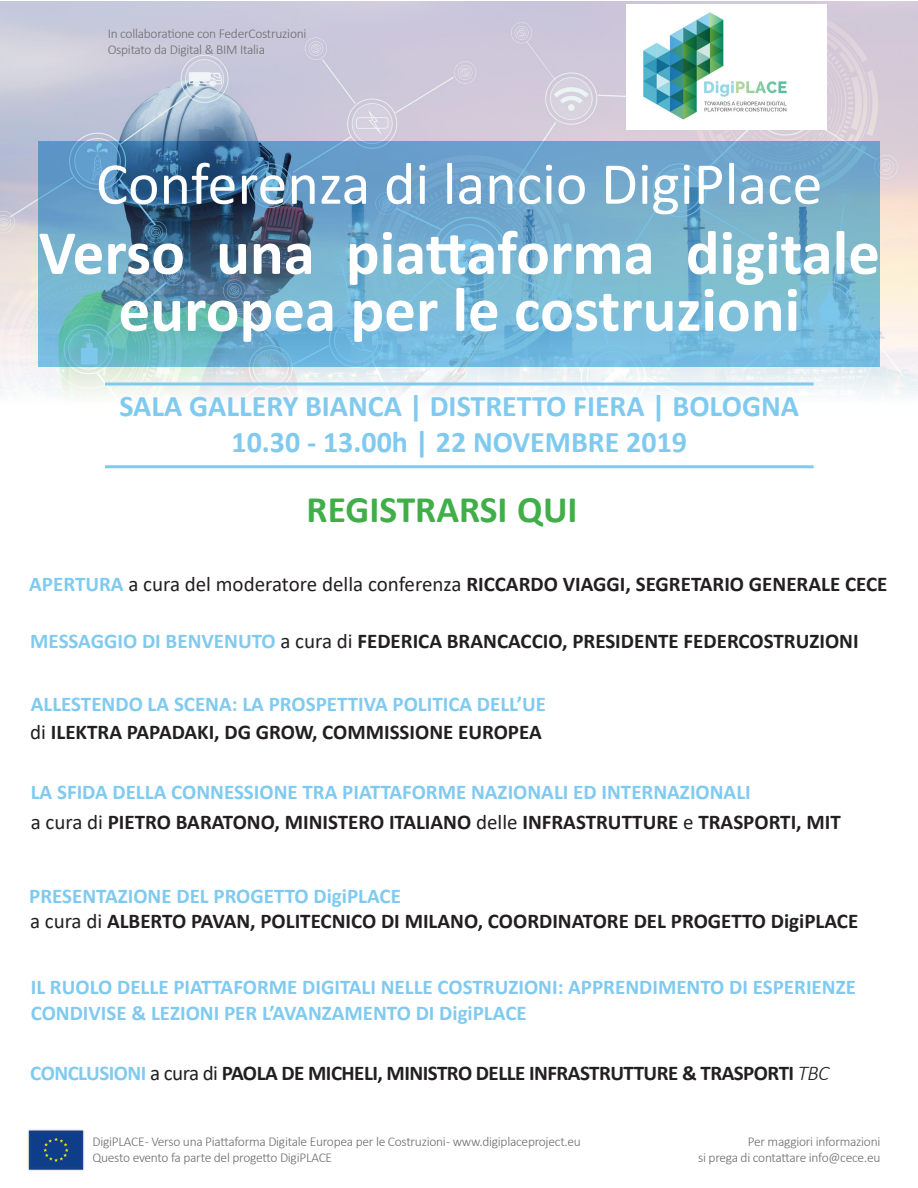
<style>
.page{position:relative;width:918px;height:1188px;background:#fff}
.page>*{position:absolute;margin:0;border:0;box-sizing:border-box;transform-origin:0 0}
.t1{font:700 63px/57px "Calibri";color:#fff;text-align:center}
.t2{font:60px "Calibri";color:#fff}
.t3{font:700 37.5px "Calibri";color:#40ae49}
.t4{font:700 30px "Calibri";color:#80caf0}
.t5{font:700 21px "Calibri";color:#231f20}
.t6{font:700 21px/25.5px "Calibri";color:#80caf0}
.t7{font:700 21px "Calibri";letter-spacing:-.025em;color:#231f20}
.t8{font:300 13.5px/16.2px "Calibri";letter-spacing:-.02em;color:#6c6d70;text-align:right}
.s1{color:#80caf0}
.s2{font-weight:400}
.s3{font-weight:300;font-style:italic}
</style>
<div class="page">
<img style="left:0;top:1px;width:918px;height:395px">
<svg style="left:39px;top:141px;width:841px;height:226px;background:#6aa5c4"></svg>
<svg style="left:105px;top:382px;width:709px;height:4px;background:#9bd3f0"></svg>
<hr style="left:105px;top:465px;width:709px;height:3px;background:#80caf0">
<img style="left:626px;top:5px;width:200px;height:125px">
<img style="left:28px;top:1129px;width:56px;height:42px">
<p class="t8" style="left:108px;top:25px;width:200px">In collaboratione con FederCostruzioni</p>
<p class="t8" style="left:108px;top:41px;width:159px">Ospitato da Digital &amp; BIM Italia</p>
<p class="t2" style="left:96px;top:142px;width:728px">Conferenza di lancio DigiPlace</p>
<p class="t1" style="left:39px;top:224px;width:843px">Verso una piattaforma digitale europea per le costruzioni</p>
<p class="t4" style="left:119px;top:384px;width:681px">SALA GALLERY BIANCA | DISTRETTO FIERA | BOLOGNA</p>
<p class="t4" style="left:232px;top:420px;width:457px">10.30 - 13.00h | 22 NOVEMBRE 2019</p>
<p class="t3" style="left:307px;top:483px;width:272px">REGISTRARSI QUI</p>
<p class="t5" style="left:29px;top:570px;width:860px"><span class="s1">APERTURA</span> <span class="s2">a cura del moderatore della conferenza</span> RICCARDO VIAGGI, SEGRETARIO GENERALE CECE</p>
<p class="t5" style="left:30px;top:626px;width:830px"><span class="s1">MESSAGGIO DI BENVENUTO</span> <span class="s2">a cura di</span> FEDERICA BRANCACCIO, PRESIDENTE FEDERCOSTRUZIONI</p>
<p class="t6" style="left:31px;top:691px;width:517px">ALLESTENDO LA SCENA: LA PROSPETTIVA POLITICA DELL’UE</p>
<p class="t5" style="left:30px;top:717px;width:513px"><span class="s2">di</span> ILEKTRA PAPADAKI, DG GROW, COMMISSIONE EUROPEA</p>
<p class="t6" style="left:31px;top:779px;width:722px">LA SFIDA DELLA CONNESSIONE TRA PIATTAFORME NAZIONALI ED INTERNAZIONALI</p>
<p class="t5" style="left:31px;top:807px;width:812px"><span class="s2">a cura di</span> PIETRO BARATONO, MINISTERO ITALIANO <span class="s2">delle</span> INFRASTRUTTURE <span class="s2">e</span> TRASPORTI, MIT</p>
<p class="t6" style="left:29px;top:883px;width:373px">PRESENTAZIONE DEL PROGETTO DigiPLACE</p>
<p class="t5" style="left:30px;top:907px;width:830px"><span class="s2">a cura di</span> ALBERTO PAVAN, POLITECNICO DI MILANO, COORDINATORE DEL PROGETTO DigiPLACE</p>
<p class="t6" style="left:31px;top:974px;width:827px">IL RUOLO DELLE PIATTAFORME DIGITALI NELLE COSTRUZIONI: APPRENDIMENTO DI ESPERIENZE<br>CONDIVISE &amp; LEZIONI PER L’AVANZAMENTO DI DigiPLACE</p>
<p class="t7" style="left:30px;top:1058px;width:800px"><span class="s1">CONCLUSIONI</span> <span class="s2">a cura di</span> PAOLA DE MICHELI, MINISTRO DELLE INFRASTRUTTURE &amp; TRASPORTI <span class="s3">TBC</span></p>
<p class="t8" style="left:92px;top:1133px;width:490px">DigiPLACE - Verso una Piattaforma Digitale Europea per le Costruzioni - www.digiplaceproject.eu</p>
<p class="t8" style="left:92px;top:1149px;width:241px">Questo evento fa parte del progetto DigiPLACE</p>
<p class="t8" style="left:698px;top:1133px;width:184px">Per maggiori informazioni<br>si prega di contattare info@cece.eu</p>
</div>
